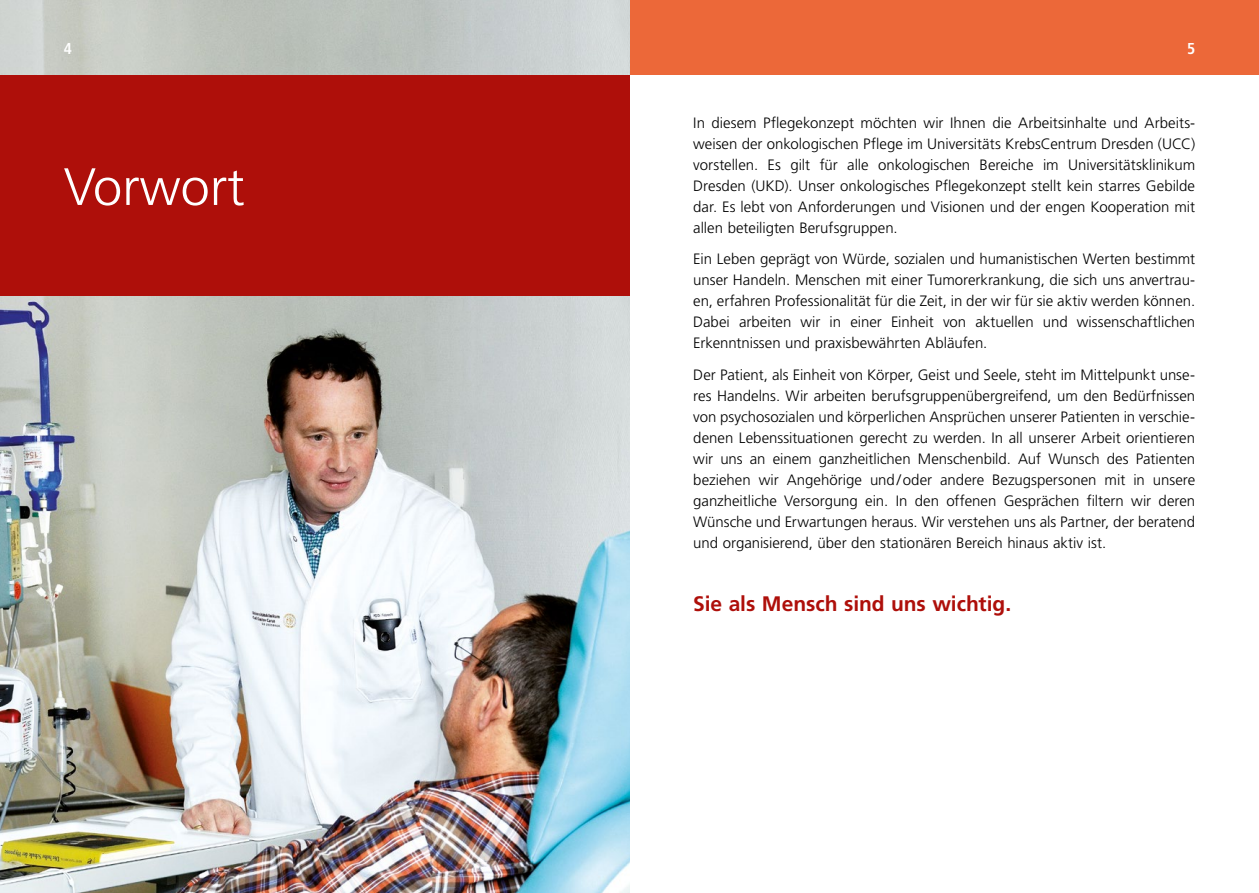
<style>
.page{position:relative;width:1259px;height:893px;background:#fff}
.page>*{position:absolute;margin:0;border:0;box-sizing:border-box;transform-origin:0 0}
.t1{font:300 52.5px "Frutiger LT";color:#fff}
.t2{font:700 21px "Frutiger LT";letter-spacing:-.005em;color:#ae0f0a}
.t3{font:700 condensed 15.75px "Frutiger LT";color:#fff}
.t4{font:300 15px/21px "Frutiger LT";color:#000;text-align:justify}
</style>
<div class="page">
<div style="left:0;top:0;width:1259px;height:75px;background:#ec6839"></div>
<img style="left:0;top:0;width:629px;height:75px">
<img style="left:0;top:296px;width:629px;height:597px">
<div style="left:0;top:75px;width:629px;height:221px;background:#ae0f0a"></div>
<p class="t3" style="left:64px;top:40px;width:10px">4</p>
<h1 class="t1" style="left:64px;top:157px;width:182px">Vorwort</h1>
<p class="t3" style="left:1187px;top:40px;width:10px">5</p>
<p class="t4" style="left:693px;top:112px;width:503px">In diesem Pflegekonzept möchten wir Ihnen die Arbeitsinhalte und Arbeits&shy;weisen der onkologischen Pflege im Universitäts KrebsCentrum Dresden (UCC) vorstellen. Es gilt für alle onkologischen Bereiche im Universitätsklinikum Dresden (UKD). Unser onkologisches Pflegekonzept stellt kein starres Gebilde dar. Es lebt von Anforderungen und Visionen und der engen Kooperation mit allen beteiligten Berufsgruppen.</p>
<p class="t4" style="left:693px;top:249px;width:503px">Ein Leben geprägt von Würde, sozialen und humanistischen Werten bestimmt unser Handeln. Menschen mit einer Tumorerkrankung, die sich uns anvertrau&shy;en, erfahren Professionalität für die Zeit, in der wir für sie aktiv werden können.<br>Dabei arbeiten wir in einer Einheit von aktuellen und wissenschaftlichen Erkenntnissen und praxisbewährten Abläufen.</p>
<p class="t4" style="left:693px;top:364px;width:503px">Der Patient, als Einheit von Körper, Geist und Seele, steht im Mittelpunkt unse&shy;res Handelns. Wir arbeiten berufsgruppenübergreifend, um den Bedürfnissen von psychosozialen und körperlichen Ansprüchen unserer Patienten in verschie&shy;denen Lebenssituationen gerecht zu werden. In all unserer Arbeit orientieren wir uns an einem ganzheitlichen Menschenbild. Auf Wunsch des Patienten beziehen wir Angehörige und/oder andere Bezugspersonen mit in unsere ganzheitliche Versorgung ein. In den offenen Gesprächen filtern wir deren Wünsche und Erwartungen heraus. Wir verstehen uns als Partner, der beratend und organisierend, über den stationären Bereich hinaus aktiv ist.</p>
<h2 class="t2" style="left:693px;top:591px;width:319px">Sie als Mensch sind uns wichtig.</h2>
</div>
